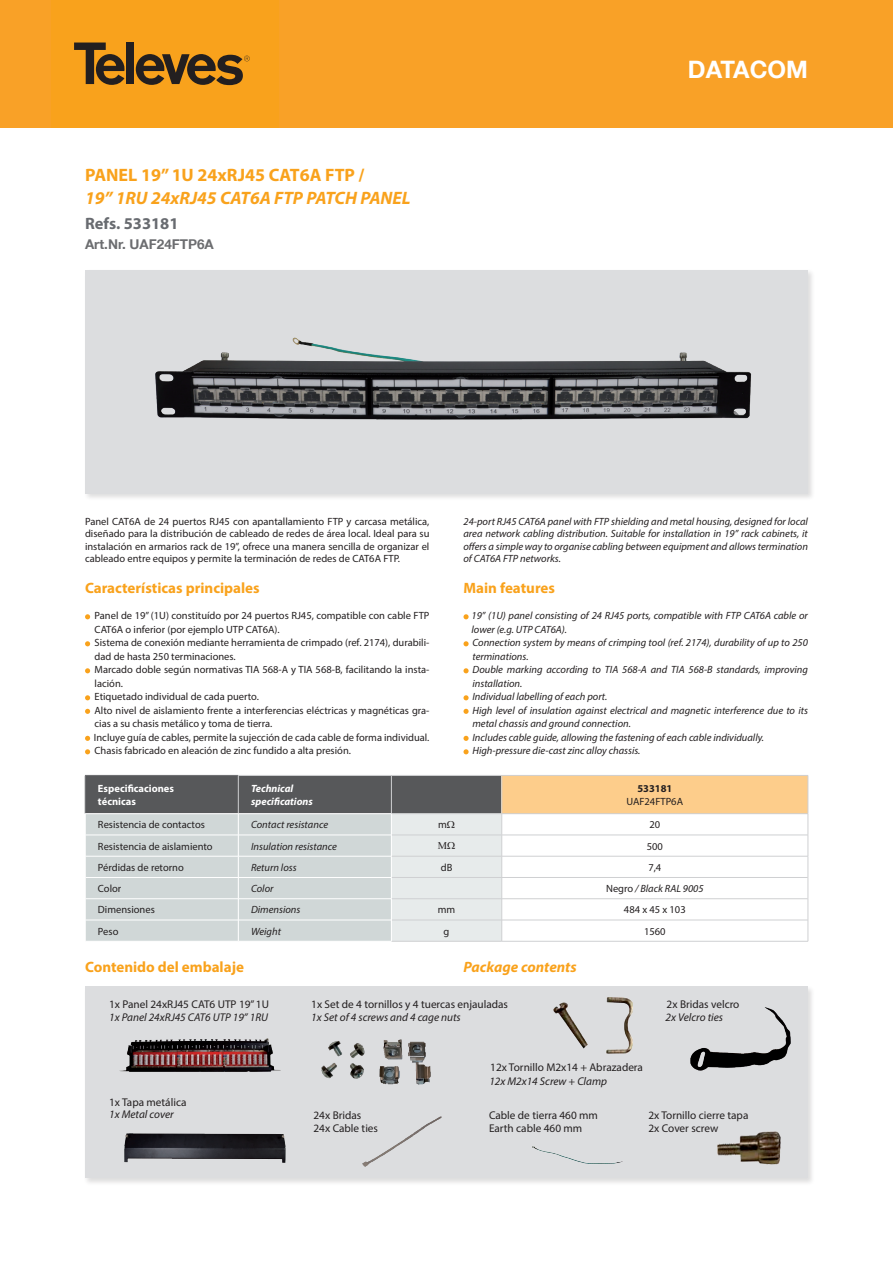
<style>
.page{position:relative;width:893px;height:1263px;background:#fff}
.page>*{position:absolute;margin:0;border:0;box-sizing:border-box;transform-origin:0 0}
.t1{font:700 24px "Helvetica Neue LT Com";color:#fff}
.t2{font:italic 700 18px "Myriad Pro";color:#f9a21c}
.t3{font:700 18px "Myriad Pro";color:#f9a21c}
.t4{font:700 16.5px "Myriad Pro";color:#686b70}
.t5{font:700 15px "Myriad Pro";color:#f9a21c}
.t6{font:italic 700 15px "Myriad Pro";color:#f9a21c}
.t7{font:700 13.5px "Helvetica Neue LT Com";color:#6c6d70}
.t8{font:11.25px/12.8px "Myriad Pro";color:#231f20}
.t9{font:italic 11.25px "Myriad Pro";color:#231f20}
.t10{font:10.5px/13.5px "Myriad Pro";color:#231f20;text-align:justify}
.t11{font:italic 10.5px/13.5px "Myriad Pro";color:#231f20;text-align:justify}
.t12{font:700 10.5px/12.6px "Myriad Pro";color:#fff}
.t13{font:italic 700 10.5px/12.6px "Myriad Pro";color:#fff}
.t14{font:700 10.5px "Myriad Pro";color:#231f20}
.s1{font-style:normal}
</style>
<div class="page">
<div style="left:0;top:0;width:893px;height:128px;background:#f9a127"></div>
<div style="left:51px;top:0;width:227px;height:128px;background:#f9a21c"></div>
<div style="left:126px;top:42px;width:8px;height:42px;background:#231f20"></div>
<svg style="left:74px;top:43px;width:51px;height:42px"></svg>
<svg style="left:135px;top:54px;width:115px;height:31px"></svg>
<svg style="left:85px;top:614px;width:5px;height:5px"></svg>
<svg style="left:85px;top:641px;width:5px;height:5px"></svg>
<svg style="left:85px;top:668px;width:5px;height:5px"></svg>
<svg style="left:85px;top:695px;width:5px;height:5px"></svg>
<svg style="left:85px;top:709px;width:5px;height:5px"></svg>
<svg style="left:85px;top:736px;width:5px;height:5px"></svg>
<svg style="left:85px;top:749px;width:5px;height:5px"></svg>
<svg style="left:463px;top:614px;width:6px;height:5px"></svg>
<svg style="left:463px;top:641px;width:6px;height:5px"></svg>
<svg style="left:463px;top:668px;width:6px;height:5px"></svg>
<svg style="left:463px;top:695px;width:6px;height:5px"></svg>
<svg style="left:463px;top:709px;width:6px;height:5px"></svg>
<svg style="left:463px;top:736px;width:6px;height:5px"></svg>
<svg style="left:463px;top:749px;width:6px;height:5px"></svg>
<div style="left:84px;top:268px;width:731px;height:233px;background:#231f20;opacity:.15"></div>
<div style="left:85px;top:270px;width:723px;height:223px;background:#dcdddf"></div>
<div style="left:502px;top:775px;width:306px;height:39px;background:#fdcd8b"></div>
<hr style="left:391px;top:941px;width:111px;height:1px;background:#cfd0d2">
<svg style="left:808px;top:814px;width:1px;height:127px"></svg>
<hr style="left:502px;top:835px;width:306px;height:1px;background:#cfd0d2">
<hr style="left:502px;top:856px;width:306px;height:1px;background:#cfd0d2">
<hr style="left:502px;top:877px;width:306px;height:1px;background:#cfd0d2">
<hr style="left:502px;top:898px;width:306px;height:1px;background:#cfd0d2">
<hr style="left:502px;top:920px;width:306px;height:1px;background:#cfd0d2">
<hr style="left:502px;top:941px;width:306px;height:1px;background:#cfd0d2">
<hr style="left:502px;top:775px;width:306px;height:1px;background:#cfd0d2">
<hr style="left:808px;top:776px;width:1px;height:37px;background:#cfd0d2">
<hr style="left:502px;top:813px;width:306px;height:1px;background:#cfd0d2">
<img style="left:155px;top:337px;width:596px;height:83px">
<div style="left:83px;top:985px;width:733px;height:201px;background:#231f20;opacity:.15"></div>
<div style="left:85px;top:986px;width:723px;height:192px;background:#dcdddf"></div>
<img style="left:119px;top:1038px;width:162px;height:34px">
<img style="left:690px;top:1007px;width:101px;height:63px">
<img style="left:322px;top:1040px;width:109px;height:45px">
<img style="left:553px;top:997px;width:79px;height:56px">
<img style="left:363px;top:1116px;width:78px;height:50px">
<img style="left:124px;top:1133px;width:161px;height:29px">
<img style="left:532px;top:1146px;width:91px;height:18px">
<img style="left:717px;top:1131px;width:64px;height:34px">
<svg style="left:85px;top:775px;width:417px;height:166px;background:#babfc0"></svg>
<h2 class="t3" style="left:85px;top:164px;width:281px">PANEL 19” 1U 24xRJ45 CAT6A FTP /</h2>
<h2 class="t2" style="left:85px;top:186px;width:327px">19” 1RU 24xRJ45 CAT6A FTP PATCH PANEL</h2>
<h3 class="t4" style="left:85px;top:213px;width:95px">Refs. 533181</h3>
<p class="t7" style="left:85px;top:235px;width:130px">Art.Nr. UAF24FTP6A</p>
<h1 class="t1" style="left:688px;top:54px;width:121px">DATACOM</h1>
<p class="t10" style="left:85px;top:515px;width:346px;line-height:12.6px">Panel CAT6A de 24 puertos RJ45 con apantallamiento FTP y carcasa metálica, diseñado para la distribución de cableado de redes de área local. Ideal para su instalación en armarios rack de 19”, ofrece una manera sencilla de organizar el cableado entre equipos y permite la terminación de redes de CAT6A FTP.</p>
<h3 class="t5" style="left:85px;top:578px;width:176px">Características principales</h3>
<p class="t10" style="left:94px;top:609px;width:337px;text-align:left">Panel de 19” (1U) constituído por 24 puertos RJ45, compatible con cable FTP CAT6A o inferior (por ejemplo UTP CAT6A).<br>Sistema de conexión mediante herramienta de crimpado (ref. 2174), durabili&shy;dad de hasta 250 terminaciones.<br>Marcado doble según normativas TIA 568-A y TIA 568-B, facilitando la insta&shy;lación.<br>Etiquetado individual de cada puerto.<br>Alto nivel de aislamiento frente a interferencias eléctricas y magnéticas gra&shy;cias a su chasis metálico y toma de tierra.<br>Incluye guía de cables, permite la sujección de cada cable de forma individual.<br>Chasis fabricado en aleación de zinc fundido a alta presión.</p>
<p class="t11" style="left:463px;top:514px;width:346px;line-height:12.6px">24-port RJ45 CAT6A panel with FTP shielding and metal housing, designed for local area network cabling distribution. Suitable for installation in 19” rack cabinets, it offers a simple way to organise cabling between equipment and allows termination of CAT6A FTP networks.</p>
<h3 class="t5" style="left:463px;top:578px;width:93px">Main features</h3>
<p class="t11" style="left:471px;top:609px;width:338px;text-align:left">19” (1U) panel consisting of 24 RJ45 ports, compatible with FTP CAT6A cable or lower (e.g. UTP CAT6A).<br>Connection system by means of crimping tool (ref. 2174), durability of up to 250 terminations.<br>Double marking according to TIA 568-A and TIA 568-B standards, improving installation.<br>Individual labelling of each port.<br>High level of insulation against electrical and magnetic interference due to its metal chassis and ground connection.<br>Includes cable guide, allowing the fastening of each cable individually.<br>High-pressure die-cast zinc alloy chassis.</p>
<p class="t12" style="left:98px;top:782px;width:78px">Especificaciones técnicas</p>
<p class="t13" style="left:251px;top:782px;width:63px">Technical specifications</p>
<p class="t14" style="left:637px;top:782px;width:36px">533181</p>
<p class="t10" style="left:627px;top:794px;width:58px">UAF24FTP6A</p>
<p class="t10" style="left:98px;top:818px;width:108px">Resistencia de contactos</p>
<p class="t11" style="left:251px;top:818px;width:79px">Contact resistance</p>
<p class="t10" style="left:438px;top:818px;width:10px">m</p>
<p class="t10" style="left:649px;top:818px;width:12px">20</p>
<p class="t10" style="left:98px;top:839px;width:116px">Resistencia de aislamiento</p>
<p class="t11" style="left:251px;top:839px;width:87px">Insulation resistance</p>
<p class="t10" style="left:647px;top:839px;width:18px">500</p>
<p class="t10" style="left:98px;top:860px;width:87px">Pérdidas de retorno</p>
<p class="t11" style="left:251px;top:860px;width:47px">Return loss</p>
<p class="t10" style="left:441px;top:860px;width:13px">dB</p>
<p class="t10" style="left:648px;top:860px;width:14px">7,4</p>
<p class="t10" style="left:98px;top:882px;width:25px">Color</p>
<p class="t11" style="left:251px;top:882px;width:24px">Color</p>
<p class="t11" style="left:606px;top:882px;width:99px"><span class="s1">Negro</span> / Black RAL 9005</p>
<p class="t10" style="left:98px;top:903px;width:58px">Dimensiones</p>
<p class="t11" style="left:251px;top:903px;width:51px">Dimensions</p>
<p class="t10" style="left:438px;top:903px;width:19px">mm</p>
<p class="t10" style="left:624px;top:903px;width:63px">484 x 45 x 103</p>
<p class="t10" style="left:98px;top:924px;width:22px">Peso</p>
<p class="t11" style="left:251px;top:924px;width:31px">Weight</p>
<p class="t10" style="left:444px;top:924px;width:7px">g</p>
<p class="t10" style="left:644px;top:924px;width:23px">1560</p>
<h3 class="t5" style="left:85px;top:957px;width:160px">Contenido del embalaje</h3>
<h3 class="t6" style="left:463px;top:957px;width:115px">Package contents</h3>
<p class="t8" style="left:109px;top:998px;width:161px">1x Panel 24xRJ45 CAT6 UTP 19” 1U</p>
<p class="t9" style="left:109px;top:1011px;width:160px">1x Panel 24xRJ45 CAT6 UTP 19” 1RU</p>
<p class="t8" style="left:311px;top:998px;width:198px">1x Set de 4 tornillos y 4 tuercas enjauladas</p>
<p class="t9" style="left:311px;top:1011px;width:151px">1x Set of 4 screws and 4 cage nuts</p>
<p class="t8" style="left:490px;top:1061px;width:154px">12x Tornillo M2x14 + Abrazadera</p>
<p class="t9" style="left:489px;top:1074px;width:119px">12x M2x14 Screw + Clamp</p>
<p class="t8" style="left:314px;top:1108px;width:66px">24x Bridas<br>24x Cable ties</p>
<p class="t8" style="left:667px;top:998px;width:74px">2x Bridas velcro</p>
<p class="t9" style="left:666px;top:1011px;width:59px">2x Velcro ties</p>
<p class="t8" style="left:109px;top:1095px;width:79px">1x Tapa metálica</p>
<p class="t9" style="left:109px;top:1107px;width:66px">1x Metal cover</p>
<p class="t8" style="left:489px;top:1108px;width:110px">Cable de tierra 460 mm<br>Earth cable 460 mm</p>
<p class="t8" style="left:648px;top:1108px;width:101px">2x Tornillo cierre tapa<br>2x Cover screw</p>
</div>
